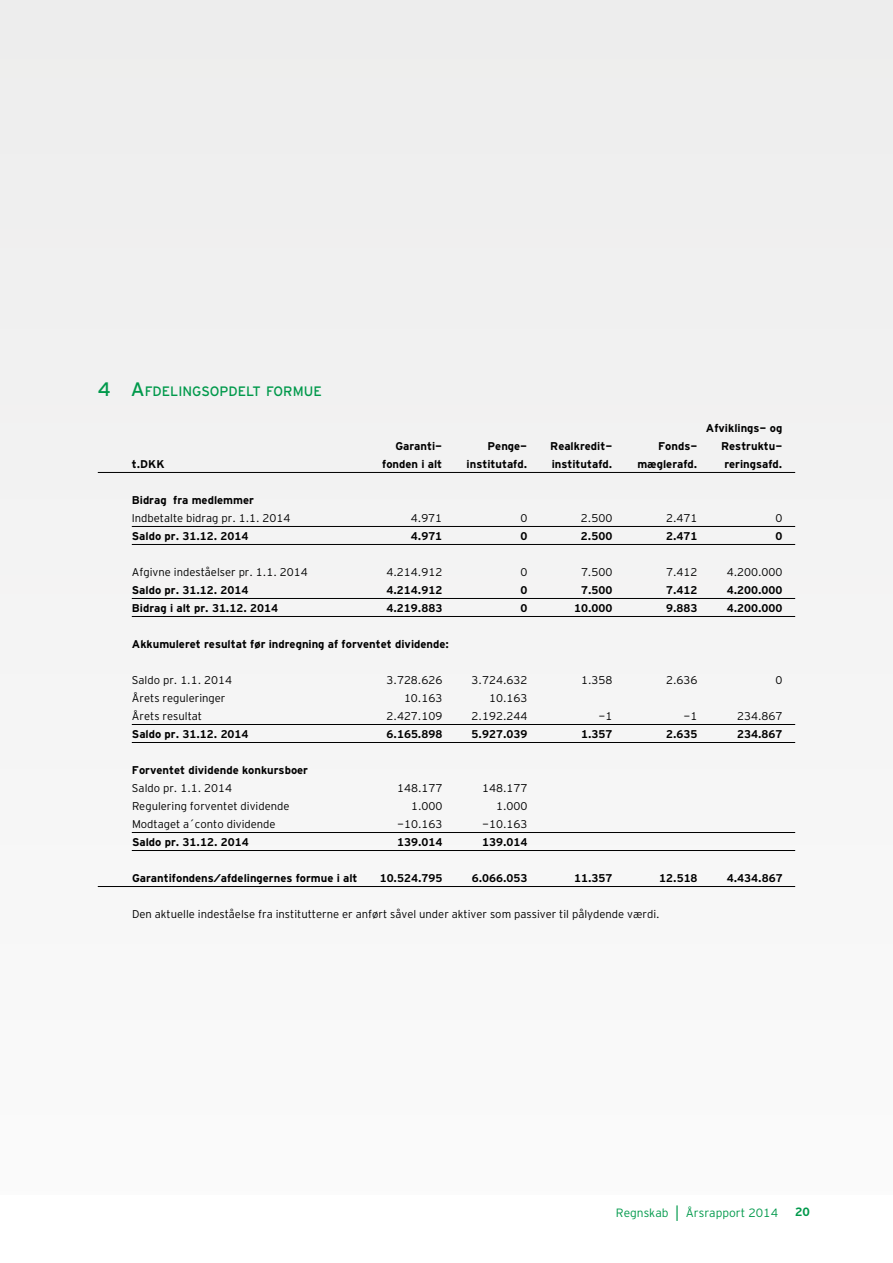
<style>
.page{position:relative;width:893px;height:1263px;background:#fff}
.page>*{position:absolute;margin:0;border:0;box-sizing:border-box;transform-origin:0 0}
.t1{font:13.65px "Interstate";color:#00994b}
.t2{font:12px "Interstate Light Mono";color:#00994b}
.t3{font:12px "Interstate Bold Mono";color:#00994b}
.t4{font:11.25px "Interstate Bold Mono";color:#000}
.t5{font:11.25px "Interstate Light Mono";color:#000}
.s1{font-size:19.5px}
.s2{font-family:"Interstate";font-weight:300;font-size:15.75px}
</style>
<div class="page">
<div style="left:0;top:0;width:893px;height:888px;background:#f2f2f2"></div>
<hr style="left:98px;top:472px;width:697px;height:1px;background:#000">
<hr style="left:132px;top:526px;width:663px;height:1px;background:#000">
<hr style="left:132px;top:544px;width:663px;height:1px;background:#000">
<hr style="left:132px;top:598px;width:663px;height:1px;background:#000">
<hr style="left:132px;top:616px;width:663px;height:1px;background:#000">
<hr style="left:132px;top:724px;width:663px;height:1px;background:#000">
<hr style="left:132px;top:742px;width:663px;height:1px;background:#000">
<hr style="left:132px;top:832px;width:663px;height:1px;background:#000">
<hr style="left:132px;top:850px;width:663px;height:1px;background:#000">
<hr style="left:98px;top:886px;width:697px;height:1px;background:#000">
<p class="t1" style="left:98px;top:383px;width:225px"><span class="s1">4 A</span>FDELINGSOPDELT FORMUE</p>
<p class="t4" style="left:706px;top:422px;width:78px">Afviklings- og</p>
<p class="t4" style="left:395px;top:440px;width:48px">Garanti-</p>
<p class="t4" style="left:488px;top:440px;width:41px">Penge-</p>
<p class="t4" style="left:550px;top:440px;width:64px">Realkredit-</p>
<p class="t4" style="left:658px;top:440px;width:41px">Fonds-</p>
<p class="t4" style="left:721px;top:440px;width:63px">Restruktu-</p>
<p class="t4" style="left:132px;top:458px;width:34px">t.DKK</p>
<p class="t4" style="left:382px;top:458px;width:62px">fonden i alt</p>
<p class="t4" style="left:467px;top:458px;width:62px">institutafd.</p>
<p class="t4" style="left:552px;top:458px;width:62px">institutafd.</p>
<p class="t4" style="left:637px;top:458px;width:61px">mæglerafd.</p>
<p class="t4" style="left:724px;top:458px;width:60px">reringsafd.</p>
<p class="t4" style="left:132px;top:494px;width:124px">Bidrag fra medlemmer</p>
<p class="t5" style="left:132px;top:512px;width:160px">Indbetalte bidrag pr. 1.1. 2014</p>
<p class="t5" style="left:411px;top:512px;width:33px">4.971</p>
<p class="t5" style="left:520px;top:512px;width:8px">0</p>
<p class="t5" style="left:581px;top:512px;width:33px">2.500</p>
<p class="t5" style="left:666px;top:512px;width:33px">2.471</p>
<p class="t5" style="left:775px;top:512px;width:8px">0</p>
<p class="t4" style="left:132px;top:530px;width:118px">Saldo pr. 31.12. 2014</p>
<p class="t4" style="left:411px;top:530px;width:33px">4.971</p>
<p class="t4" style="left:520px;top:530px;width:8px">0</p>
<p class="t4" style="left:581px;top:530px;width:33px">2.500</p>
<p class="t4" style="left:666px;top:530px;width:33px">2.471</p>
<p class="t4" style="left:775px;top:530px;width:8px">0</p>
<p class="t5" style="left:132px;top:566px;width:177px">Afgivne indeståelser pr. 1.1. 2014</p>
<p class="t5" style="left:386px;top:566px;width:57px">4.214.912</p>
<p class="t5" style="left:520px;top:566px;width:8px">0</p>
<p class="t5" style="left:581px;top:566px;width:33px">7.500</p>
<p class="t5" style="left:666px;top:566px;width:33px">7.412</p>
<p class="t5" style="left:727px;top:566px;width:57px">4.200.000</p>
<p class="t4" style="left:132px;top:584px;width:118px">Saldo pr. 31.12. 2014</p>
<p class="t4" style="left:386px;top:584px;width:57px">4.214.912</p>
<p class="t4" style="left:520px;top:584px;width:8px">0</p>
<p class="t4" style="left:581px;top:584px;width:33px">7.500</p>
<p class="t4" style="left:666px;top:584px;width:33px">7.412</p>
<p class="t4" style="left:727px;top:584px;width:57px">4.200.000</p>
<p class="t4" style="left:132px;top:602px;width:148px">Bidrag i alt pr. 31.12. 2014</p>
<p class="t4" style="left:386px;top:602px;width:57px">4.219.883</p>
<p class="t4" style="left:520px;top:602px;width:8px">0</p>
<p class="t4" style="left:574px;top:602px;width:40px">10.000</p>
<p class="t4" style="left:666px;top:602px;width:33px">9.883</p>
<p class="t4" style="left:727px;top:602px;width:57px">4.200.000</p>
<p class="t4" style="left:132px;top:638px;width:319px">Akkumuleret resultat før indregning af forventet dividende:</p>
<p class="t5" style="left:132px;top:674px;width:102px">Saldo pr. 1.1. 2014</p>
<p class="t5" style="left:387px;top:674px;width:57px">3.728.626</p>
<p class="t5" style="left:472px;top:674px;width:57px">3.724.632</p>
<p class="t5" style="left:581px;top:674px;width:33px">1.358</p>
<p class="t5" style="left:666px;top:674px;width:33px">2.636</p>
<p class="t5" style="left:776px;top:674px;width:8px">0</p>
<p class="t5" style="left:132px;top:692px;width:95px">Årets reguleringer</p>
<p class="t5" style="left:404px;top:692px;width:40px">10.163</p>
<p class="t5" style="left:489px;top:692px;width:40px">10.163</p>
<p class="t5" style="left:132px;top:710px;width:72px">Årets resultat</p>
<p class="t5" style="left:387px;top:710px;width:57px">2.427.109</p>
<p class="t5" style="left:472px;top:710px;width:57px">2.192.244</p>
<p class="t5" style="left:598px;top:710px;width:15px">-1</p>
<p class="t5" style="left:684px;top:710px;width:15px">-1</p>
<p class="t5" style="left:737px;top:710px;width:47px">234.867</p>
<p class="t4" style="left:132px;top:728px;width:118px">Saldo pr. 31.12. 2014</p>
<p class="t4" style="left:387px;top:728px;width:57px">6.165.898</p>
<p class="t4" style="left:472px;top:728px;width:57px">5.927.039</p>
<p class="t4" style="left:581px;top:728px;width:33px">1.357</p>
<p class="t4" style="left:666px;top:728px;width:33px">2.635</p>
<p class="t4" style="left:737px;top:728px;width:47px">234.867</p>
<p class="t4" style="left:132px;top:764px;width:178px">Forventet dividende konkursboer</p>
<p class="t5" style="left:132px;top:782px;width:102px">Saldo pr. 1.1. 2014</p>
<p class="t5" style="left:397px;top:782px;width:47px">148.177</p>
<p class="t5" style="left:482px;top:782px;width:47px">148.177</p>
<p class="t5" style="left:132px;top:800px;width:159px">Regulering forventet dividende</p>
<p class="t5" style="left:411px;top:800px;width:33px">1.000</p>
<p class="t5" style="left:496px;top:800px;width:33px">1.000</p>
<p class="t5" style="left:132px;top:818px;width:145px">Modtaget a´conto dividende</p>
<p class="t5" style="left:397px;top:818px;width:47px">-10.163</p>
<p class="t5" style="left:482px;top:818px;width:47px">-10.163</p>
<p class="t4" style="left:132px;top:836px;width:118px">Saldo pr. 31.12. 2014</p>
<p class="t4" style="left:397px;top:836px;width:47px">139.014</p>
<p class="t4" style="left:482px;top:836px;width:47px">139.014</p>
<p class="t4" style="left:132px;top:872px;width:227px">Garantifondens/afdelingernes formue i alt</p>
<p class="t4" style="left:380px;top:872px;width:64px">10.524.795</p>
<p class="t4" style="left:472px;top:872px;width:57px">6.066.053</p>
<p class="t4" style="left:574px;top:872px;width:40px">11.357</p>
<p class="t4" style="left:659px;top:872px;width:40px">12.518</p>
<p class="t4" style="left:727px;top:872px;width:57px">4.434.867</p>
<p class="t5" style="left:132px;top:908px;width:529px">Den aktuelle indeståelse fra institutterne er anført såvel under aktiver som passiver til pålydende værdi.</p>
<p class="t2" style="left:616px;top:1206px;width:164px">Regnskab <span class="s2">|</span> Årsrapport 2014</p>
<p class="t3" style="left:795px;top:1205px;width:16px">20</p>
</div>
